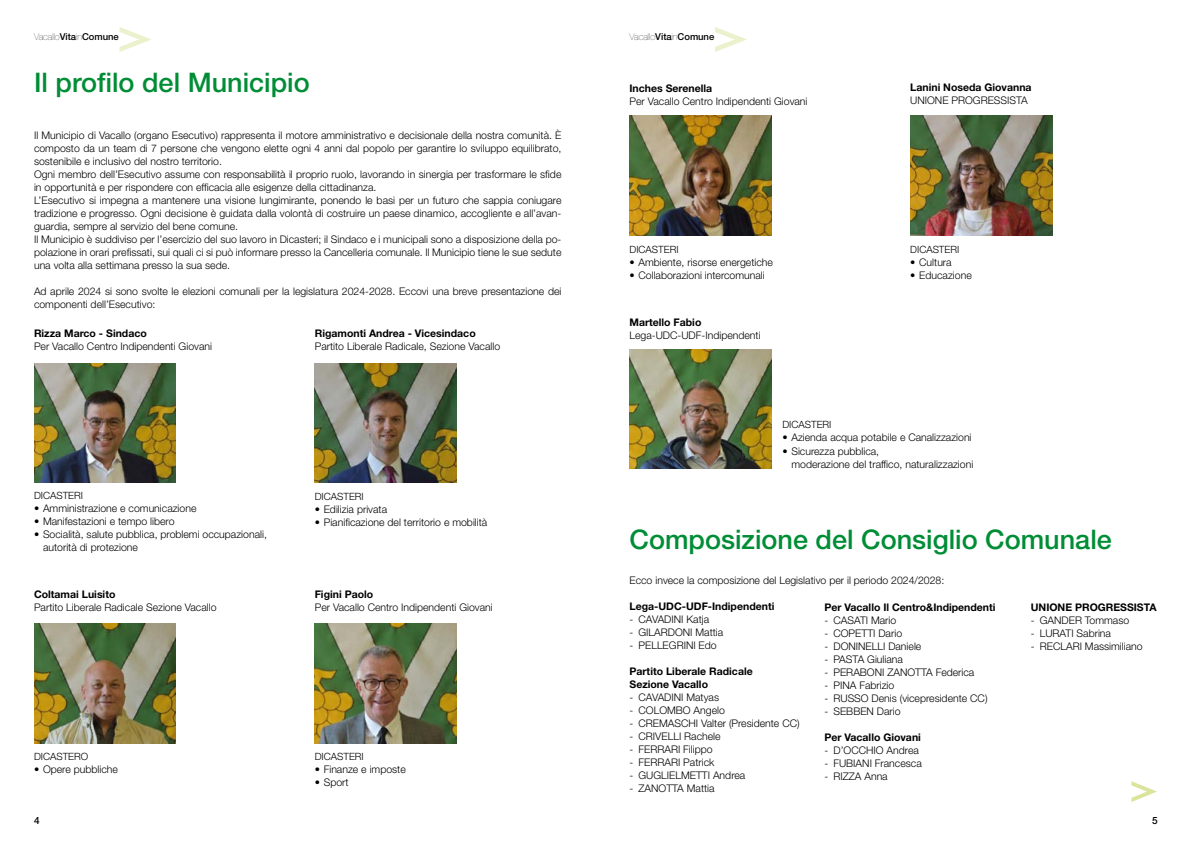
<style>
.page{position:relative;width:1191px;height:842px;background:#fff}
.page>*{position:absolute;margin:0;border:0;box-sizing:border-box;transform-origin:0 0}
.t1{font:500 27px "Helvetica Neue LT Std";color:#008d36}
.t2{font:300 10.5px/13px "Helvetica Neue LT Std";color:#000}
.t3{font:700 10.5px/13px "Helvetica Neue LT Std";color:#000}
.t4{font:300 10px "Helvetica Neue LT Std";color:#000}
.t5{font:500 10px "Helvetica Neue LT Std";color:#000}
.t6{font:500 9.5px "Helvetica Neue LT Std";letter-spacing:-.005em;color:#000}
.s1{font-weight:200}
</style>
<div class="page">
<svg style="left:119px;top:27px;width:32px;height:25px"></svg>
<svg style="left:715px;top:27px;width:32px;height:25px"></svg>
<img style="left:34px;top:363px;width:142px;height:120px">
<img style="left:315px;top:363px;width:141px;height:120px">
<img style="left:315px;top:624px;width:141px;height:119px">
<img style="left:34px;top:624px;width:142px;height:120px">
<img style="left:629px;top:116px;width:142px;height:119px">
<img style="left:910px;top:116px;width:142px;height:119px">
<img style="left:629px;top:349px;width:142px;height:120px">
<svg style="left:1131px;top:781px;width:26px;height:21px"></svg>
<p class="t6" style="left:34px;top:31px;width:86px"><span class="s1">Vacallo</span>Vita<span class="s1">in</span>Comune</p>
<p class="t6" style="left:629px;top:31px;width:86px"><span class="s1">Vacallo</span>Vita<span class="s1">in</span>Comune</p>
<h1 class="t1" style="left:34px;top:66px;width:277px">Il profilo del Municipio</h1>
<p class="t2" style="left:34px;top:128px;width:529px">Il Municipio di Vacallo (organo Esecutivo) rappresenta il motore amministrativo e decisionale della nostra comunità. È composto da un team di 7 persone che vengono elette ogni 4 anni dal popolo per garantire lo sviluppo equilibrato, sostenibile e inclusivo del nostro territorio.<br>Ogni membro dell’Esecutivo assume con responsabilità il proprio ruolo, lavorando in sinergia per trasformare le sfide in opportunità e per rispondere con efficacia alle esigenze della cittadinanza.<br>L’Esecutivo si impegna a mantenere una visione lungimirante, ponendo le basi per un futuro che sappia coniugare tradizione e progresso. Ogni decisione è guidata dalla volontà di costruire un paese dinamico, accogliente e all’avan&shy;guardia, sempre al servizio del bene comune.<br>Il Municipio è suddiviso per l’esercizio del suo lavoro in Dicasteri; il Sindaco e i municipali sono a disposizione della po&shy;polazione in orari prefissati, sui quali ci si può informare presso la Cancelleria comunale. Il Municipio tiene le sue sedute una volta alla settimana presso la sua sede.</p>
<p class="t2" style="left:34px;top:284px;width:529px">Ad aprile 2024 si sono svolte le elezioni comunali per la legislatura 2024-2028. Eccovi una breve presentazione dei componenti dell’Esecutivo:</p>
<p class="t3" style="left:629px;top:81px;width:84px">Inches Serenella</p>
<p class="t2" style="left:629px;top:94px;width:179px">Per Vacallo Centro Indipendenti Giovani</p>
<p class="t4" style="left:629px;top:243px;width:51px">DICASTERI</p>
<p class="t2" style="left:629px;top:255px;width:145px">• Ambiente, risorse energetiche</p>
<p class="t2" style="left:629px;top:268px;width:137px">• Collaborazioni intercomunali</p>
<p class="t3" style="left:34px;top:326px;width:114px">Rizza Marco - Sindaco</p>
<p class="t2" style="left:34px;top:339px;width:179px">Per Vacallo Centro Indipendenti Giovani</p>
<p class="t3" style="left:315px;top:327px;width:162px">Rigamonti Andrea - Vicesindaco</p>
<p class="t2" style="left:315px;top:340px;width:187px">Partito Liberale Radicale, Sezione Vacallo</p>
<p class="t3" style="left:629px;top:315px;width:73px">Martello Fabio</p>
<p class="t2" style="left:629px;top:328px;width:133px">Lega-UDC-UDF-Indipendenti</p>
<p class="t3" style="left:910px;top:81px;width:123px">Lanini Noseda Giovanna</p>
<p class="t2" style="left:910px;top:94px;width:119px">UNIONE PROGRESSISTA</p>
<p class="t4" style="left:910px;top:243px;width:51px">DICASTERI</p>
<p class="t2" style="left:910px;top:255px;width:43px">• Cultura</p>
<p class="t2" style="left:910px;top:268px;width:63px">• Educazione</p>
<p class="t4" style="left:782px;top:419px;width:51px">DICASTERI</p>
<p class="t2" style="left:782px;top:431px;width:191px">• Azienda acqua potabile e Canalizzazioni</p>
<p class="t2" style="left:791px;top:444px;width:183px;text-indent:-9px">• Sicurezza pubblica,<br>moderazione del traffico, naturalizzazioni</p>
<p class="t4" style="left:34px;top:490px;width:51px">DICASTERI</p>
<p class="t2" style="left:34px;top:502px;width:164px">• Amministrazione e comunicazione</p>
<p class="t2" style="left:34px;top:515px;width:142px">• Manifestazioni e tempo libero</p>
<p class="t2" style="left:43px;top:528px;width:225px;text-indent:-9px">• Socialità, salute pubblica, problemi occupazionali, autorità di protezione</p>
<p class="t3" style="left:34px;top:588px;width:83px">Coltamai Luisito</p>
<p class="t2" style="left:34px;top:601px;width:184px">Partito Liberale Radicale Sezione Vacallo</p>
<p class="t4" style="left:315px;top:490px;width:51px">DICASTERI</p>
<p class="t2" style="left:315px;top:502px;width:74px">• Edilizia privata</p>
<p class="t2" style="left:315px;top:515px;width:174px">• Pianificazione del territorio e mobilità</p>
<p class="t3" style="left:315px;top:588px;width:60px">Figini Paolo</p>
<p class="t2" style="left:315px;top:601px;width:179px">Per Vacallo Centro Indipendenti Giovani</p>
<p class="t4" style="left:34px;top:750px;width:56px">DICASTERO</p>
<p class="t2" style="left:34px;top:763px;width:85px">• Opere pubbliche</p>
<p class="t4" style="left:315px;top:750px;width:51px">DICASTERI</p>
<p class="t2" style="left:315px;top:763px;width:93px">• Finanze e imposte</p>
<p class="t2" style="left:315px;top:776px;width:35px">• Sport</p>
<h1 class="t1" style="left:629px;top:524px;width:484px">Composizione del Consiglio Comunale</h1>
<p class="t2" style="left:629px;top:574px;width:316px">Ecco invece la composizione del Legislativo per il periodo 2024/2028:</p>
<p class="t3" style="left:629px;top:600px;width:146px">Lega-UDC-UDF-Indipendenti</p>
<p class="t2" style="left:629px;top:613px;width:81px">- CAVADINI Katja</p>
<p class="t2" style="left:629px;top:626px;width:95px">- GILARDONI Mattia</p>
<p class="t2" style="left:629px;top:639px;width:89px">- PELLEGRINI Edo</p>
<p class="t3" style="left:629px;top:665px;width:125px">Partito Liberale Radicale<br>Sezione Vacallo</p>
<p class="t2" style="left:629px;top:691px;width:91px">- CAVADINI Matyas</p>
<p class="t2" style="left:629px;top:704px;width:97px">- COLOMBO Angelo</p>
<p class="t2" style="left:629px;top:717px;width:172px">- CREMASCHI Valter (Presidente CC)</p>
<p class="t2" style="left:629px;top:730px;width:93px">- CRIVELLI Rachele</p>
<p class="t2" style="left:629px;top:743px;width:85px">- FERRARI Filippo</p>
<p class="t2" style="left:629px;top:756px;width:86px">- FERRARI Patrick</p>
<p class="t2" style="left:629px;top:769px;width:117px">- GUGLIELMETTI Andrea</p>
<p class="t2" style="left:629px;top:782px;width:87px">- ZANOTTA Mattia</p>
<p class="t3" style="left:1030px;top:600px;width:127px">UNIONE PROGRESSISTA</p>
<p class="t2" style="left:1030px;top:613px;width:100px">- GANDER Tommaso</p>
<p class="t2" style="left:1030px;top:626px;width:82px">- LURATI Sabrina</p>
<p class="t2" style="left:1030px;top:639px;width:113px">- RECLARI Massimiliano</p>
<p class="t3" style="left:824px;top:600px;width:173px">Per Vacallo Il Centro&amp;Indipendenti</p>
<p class="t2" style="left:824px;top:613px;width:73px">- CASATI Mario</p>
<p class="t2" style="left:824px;top:626px;width:79px">- COPETTI Dario</p>
<p class="t2" style="left:824px;top:639px;width:98px">- DONINELLI Daniele</p>
<p class="t2" style="left:824px;top:652px;width:80px">- PASTA Giuliana</p>
<p class="t2" style="left:824px;top:665px;width:151px">- PERABONI ZANOTTA Federica</p>
<p class="t2" style="left:824px;top:678px;width:71px">- PINA Fabrizio</p>
<p class="t2" style="left:824px;top:691px;width:165px">- RUSSO Denis (vicepresidente CC)</p>
<p class="t2" style="left:824px;top:704px;width:78px">- SEBBEN Dario</p>
<p class="t3" style="left:824px;top:730px;width:98px">Per Vacallo Giovani</p>
<p class="t2" style="left:824px;top:743px;width:96px">- D’OCCHIO Andrea</p>
<p class="t2" style="left:824px;top:756px;width:99px">- FUBIANI Francesca</p>
<p class="t2" style="left:824px;top:769px;width:65px">- RIZZA Anna</p>
<p class="t5" style="left:34px;top:814px;width:7px">4</p>
<p class="t5" style="left:1152px;top:814px;width:7px">5</p>
</div>
